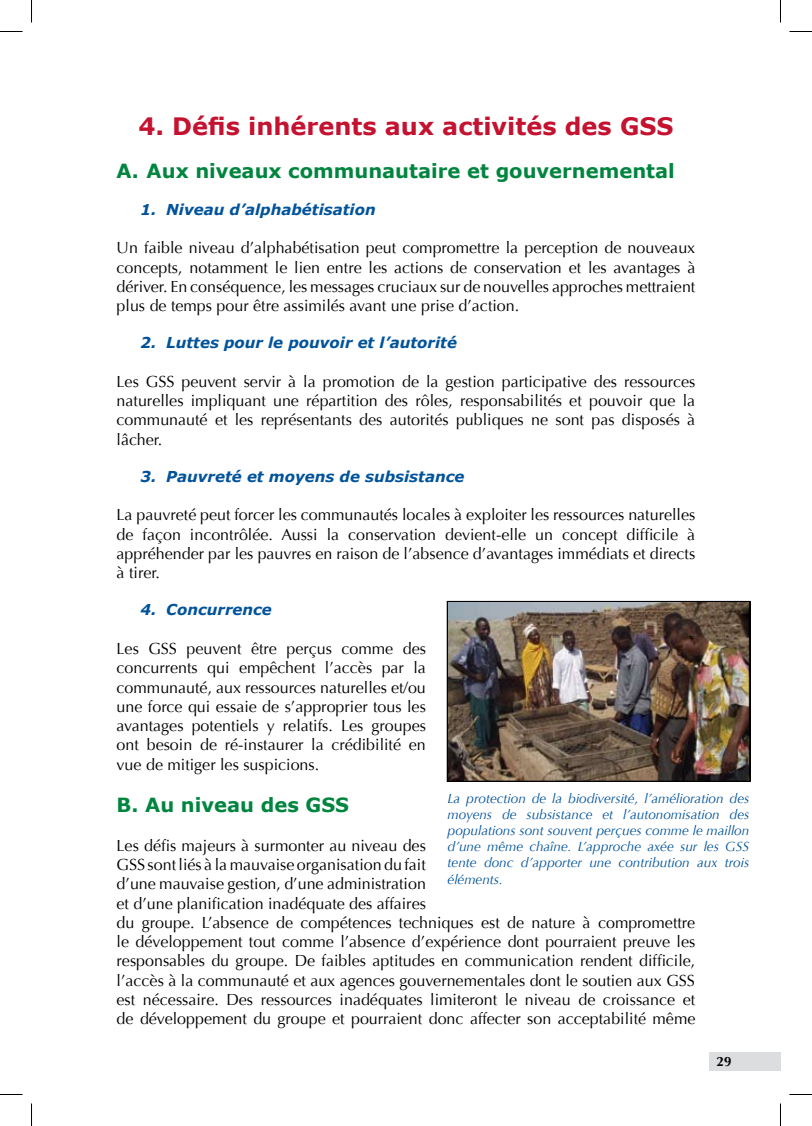
<style>
.page{position:relative;width:812px;height:1126px;background:#fff}
.page>*{position:absolute;margin:0;border:0;box-sizing:border-box;transform-origin:0 0}
.t1{font:700 24px "Verdana";color:#c41230}
.t2{font:700 19.5px "Verdana";color:#00853f}
.t3{font:16.05px/19.2px "Optima";color:#000;text-align:justify}
.t4{font:italic 700 15px "Verdana";color:#00539b}
.t5{font:italic 13.5px/16.2px "Optima";color:#00539b;text-align:justify}
.t6{font:700 13.5px "Optima";color:#000}
</style>
<div class="page">
<div style="left:708px;top:1052px;width:72px;height:19px;background:#dcddde"></div>
<img style="left:449px;top:603px;width:298px;height:176px">
<div style="left:447px;top:601px;width:302px;height:180px;border:1px solid #000"></div>
<svg style="left:0;top:31px;width:22px;height:1px"></svg>
<svg style="left:789px;top:31px;width:22px;height:1px"></svg>
<svg style="left:0;top:1094px;width:22px;height:1px"></svg>
<svg style="left:789px;top:1094px;width:22px;height:1px"></svg>
<svg style="left:31px;top:0;width:1px;height:22px"></svg>
<svg style="left:31px;top:1103px;width:1px;height:23px"></svg>
<svg style="left:780px;top:0;width:1px;height:22px"></svg>
<svg style="left:780px;top:1103px;width:1px;height:23px"></svg>
<h1 class="t1" style="left:138px;top:111px;width:536px">4. Défis inhérents aux activités des GSS</h1>
<p class="t2" style="left:117px;top:158px;width:559px">A. Aux niveaux communautaire et gouvernemental</p>
<p class="t4" style="left:141px;top:200px;width:236px">1. Niveau d’alphabétisation</p>
<p class="t3" style="left:117px;top:239px;width:580px">Un faible niveau d’alphabétisation peut compromettre la perception de nouveaux concepts, notamment le lien entre les actions de conservation et les avantages à dériver. En conséquence, les messages cruciaux sur de nouvelles approches mettraient plus de temps pour être assimilés avant une prise d’action.</p>
<p class="t4" style="left:141px;top:333px;width:318px">2. Luttes pour le pouvoir et l’autorité</p>
<p class="t3" style="left:117px;top:372px;width:580px">Les GSS peuvent servir à la promotion de la gestion participative des ressources naturelles impliquant une répartition des rôles, responsabilités et pouvoir que la communauté et les représentants des autorités publiques ne sont pas disposés à lâcher.</p>
<p class="t4" style="left:141px;top:467px;width:325px">3. Pauvreté et moyens de subsistance</p>
<p class="t3" style="left:117px;top:506px;width:580px">La pauvreté peut forcer les communautés locales à exploiter les ressources naturelles de façon incontrôlée. Aussi la conservation devient-elle un concept difficile à appréhender par les pauvres en raison de l’absence d’avantages immédiats et directs à tirer.</p>
<p class="t4" style="left:141px;top:600px;width:133px">4. Concurrence</p>
<p class="t3" style="left:117px;top:639px;width:311px">Les GSS peuvent être perçus comme des concurrents qui empêchent l’accès par la communauté, aux ressources naturelles et/ou une force qui essaie de s’approprier tous les avantages potentiels y relatifs. Les groupes ont besoin de ré-instaurer la crédibilité en vue de mitiger les suspicions.</p>
<p class="t2" style="left:117px;top:793px;width:234px">B. Au niveau des GSS</p>
<p class="t3" style="left:117px;top:836px;width:580px;text-align:left">Les défis majeurs à surmonter au niveau des<br>GSS sont liés à la mauvaise organisation du fait<br>d’une mauvaise gestion, d’une administration<br>et d’une planification inadéquate des affaires<br>du groupe. L’absence de compétences techniques est de nature à compromettre le développement tout comme l’absence d’expérience dont pourraient preuve les responsables du groupe. De faibles aptitudes en communication rendent difficile, l’accès à la communauté et aux agences gouvernementales dont le soutien aux GSS est nécessaire. Des ressources inadéquates limiteront le niveau de croissance et de développement du groupe et pourraient donc affecter son acceptabilité même</p>
<p class="t5" style="left:447px;top:790px;width:303px">La protection de la biodiversité, l’amélioration des moyens de subsistance et l’autonomisation des populations sont souvent perçues comme le maillon d’une même chaîne. L’approche axée sur les GSS tente donc d’apporter une contribution aux trois éléments.</p>
<p class="t6" style="left:716px;top:1053px;width:8px">29</p>
</div>
